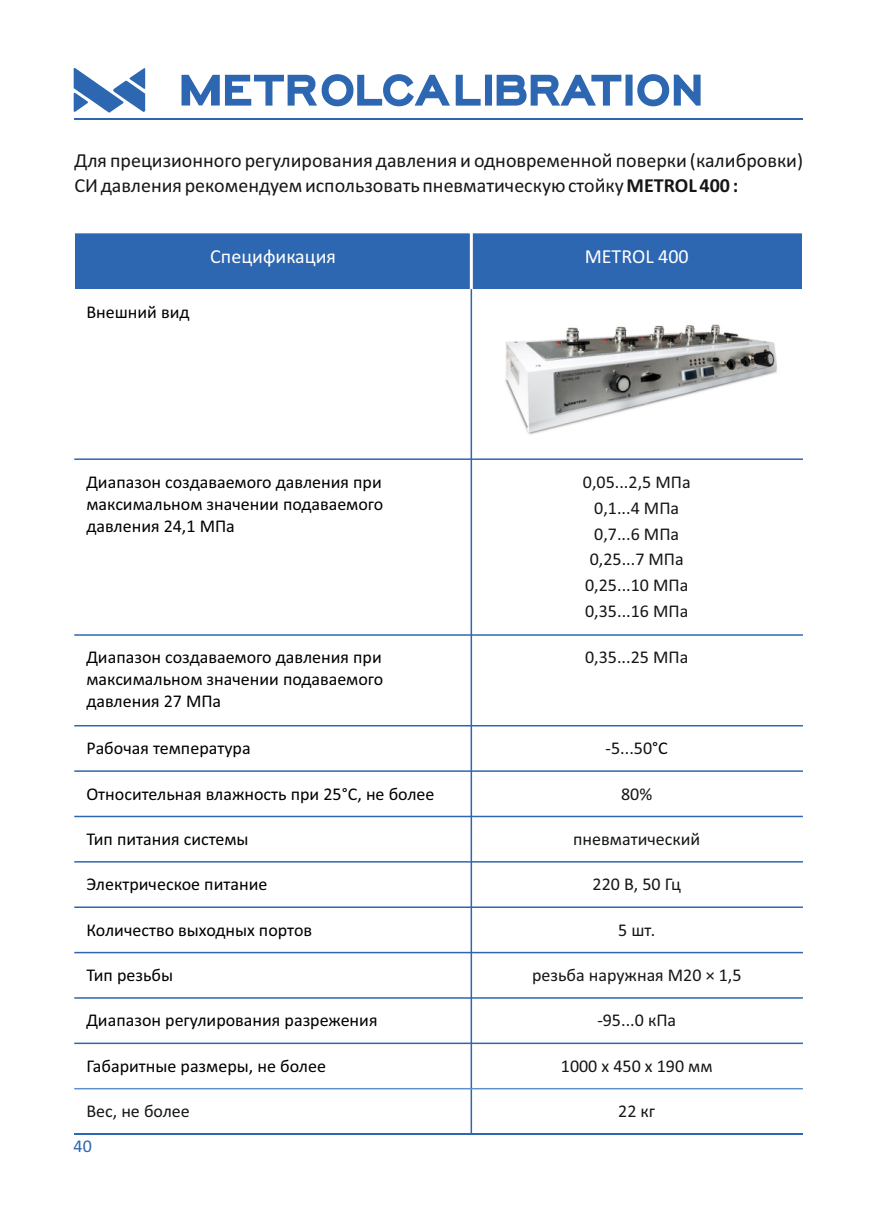
<style>
.page{position:relative;width:874px;height:1225px;background:#fff}
.page>*{position:absolute;margin:0;border:0;box-sizing:border-box;transform-origin:0 0}
.t1{font:20px/24.4px "Calibri";color:#151616}
.t2{font:20px "Calibri";color:#fff}
.t3{font:18px/22px "Calibri";color:#000;text-align:justify}
.t4{font:18px/25.8px "Calibri";color:#151616;text-align:center}
.t5{font:18px "Calibri";color:#2d67b1}
.s1{font-weight:700}
.s2{color:#000}
</style>
<div class="page">
<div style="left:75px;top:232px;width:396px;height:57px;background:#2d67b1"></div>
<div style="left:471px;top:232px;width:330px;height:57px;background:#2d67b1"></div>
<hr style="left:470px;top:289px;width:2px;height:845px;background:#2d67b1">
<hr style="left:469px;top:231px;width:3px;height:58px;background:#fff">
<hr style="left:74px;top:1088px;width:728px;height:1px;background:#6090ca">
<hr style="left:74px;top:1042px;width:728px;height:2px;background:#2d67b1">
<hr style="left:74px;top:997px;width:728px;height:1px;background:#2d67b1">
<hr style="left:74px;top:952px;width:728px;height:1px;background:#2d67b1">
<hr style="left:74px;top:906px;width:728px;height:2px;background:#2d67b1">
<hr style="left:74px;top:861px;width:728px;height:1px;background:#2d67b1">
<hr style="left:74px;top:815px;width:728px;height:2px;background:#2d67b1">
<hr style="left:74px;top:770px;width:728px;height:2px;background:#2d67b1">
<hr style="left:74px;top:725px;width:728px;height:1px;background:#2d67b1">
<hr style="left:74px;top:634px;width:728px;height:2px;background:#2d67b1">
<hr style="left:74px;top:458px;width:728px;height:2px;background:#2d67b1">
<hr style="left:75px;top:231px;width:726px;height:2px;background:#fff">
<img style="left:505px;top:324px;width:273px;height:111px">
<hr style="left:74px;top:118px;width:728px;height:2px;background:#2d67b1">
<svg style="left:74px;top:68px;width:71px;height:45px"></svg>
<svg style="left:181px;top:74px;width:519px;height:32px"></svg>
<hr style="left:74px;top:1133px;width:728px;height:2px;background:#2d67b1">
<p class="t1" style="left:74px;top:150px;width:729px">Для прецизионного регулирования давления и одновременной поверки (калибровки)<br>СИ давления рекомендуем использовать пневматическую стойку <span class="s1">METROL 400 :</span></p>
<p class="t3" style="left:86px;top:302px;width:105px">Внешний вид</p>
<p class="t2" style="left:210px;top:248px;width:127px">Спецификация</p>
<p class="t2" style="left:584px;top:248px;width:105px">METROL 400</p>
<p class="t3" style="left:86px;top:472px;width:298px">Диапазон создаваемого давления при максимальном значении подаваемого давления 24,1 МПа</p>
<p class="t4" style="left:582px;top:470px;width:109px">0,05...2,5 МПа<br>0,1...4 МПа<br>0,7...6 МПа<br>0,25...7 МПа<br>0,25...10 МПа<br>0,35...16 МПа</p>
<p class="t3" style="left:86px;top:648px;width:298px">Диапазон создаваемого давления при максимальном значении подаваемого давления 27 МПа</p>
<p class="t4" style="left:585px;top:646px;width:105px">0,35...25 МПа</p>
<p class="t3" style="left:86px;top:738px;width:166px">Рабочая температура</p>
<p class="t4" style="left:605px;top:737px;width:64px">-5...50<span class="s2">°С</span></p>
<p class="t3" style="left:86px;top:784px;width:349px">Относительная влажность при 25°С, не более</p>
<p class="t4" style="left:621px;top:782px;width:33px">80%</p>
<p class="t3" style="left:86px;top:829px;width:164px">Тип питания системы</p>
<p class="t4" style="left:573px;top:827px;width:128px">пневматический</p>
<p class="t3" style="left:86px;top:875px;width:182px">Электрическое питание</p>
<p class="t4" style="left:592px;top:873px;width:90px">220 В, 50 Гц</p>
<p class="t3" style="left:86px;top:920px;width:227px">Количество выходных портов</p>
<p class="t4" style="left:618px;top:918px;width:39px">5 шт.</p>
<p class="t3" style="left:86px;top:965px;width:88px">Тип резьбы</p>
<p class="t4" style="left:531px;top:963px;width:211px">резьба наружная M20 × 1,5</p>
<p class="t3" style="left:86px;top:1011px;width:292px">Диапазон регулирования разрежения</p>
<p class="t4" style="left:597px;top:1009px;width:80px">-95...0 кПа</p>
<p class="t3" style="left:86px;top:1056px;width:241px">Габаритные размеры, не более</p>
<p class="t4" style="left:560px;top:1054px;width:153px">1000 х 450 х 190 мм</p>
<p class="t4" style="left:86px;top:1099px;width:105px">Вес, не более</p>
<p class="t4" style="left:618px;top:1099px;width:38px">22 кг</p>
<p class="t5" style="left:73px;top:1138px;width:20px">40</p>
</div>
